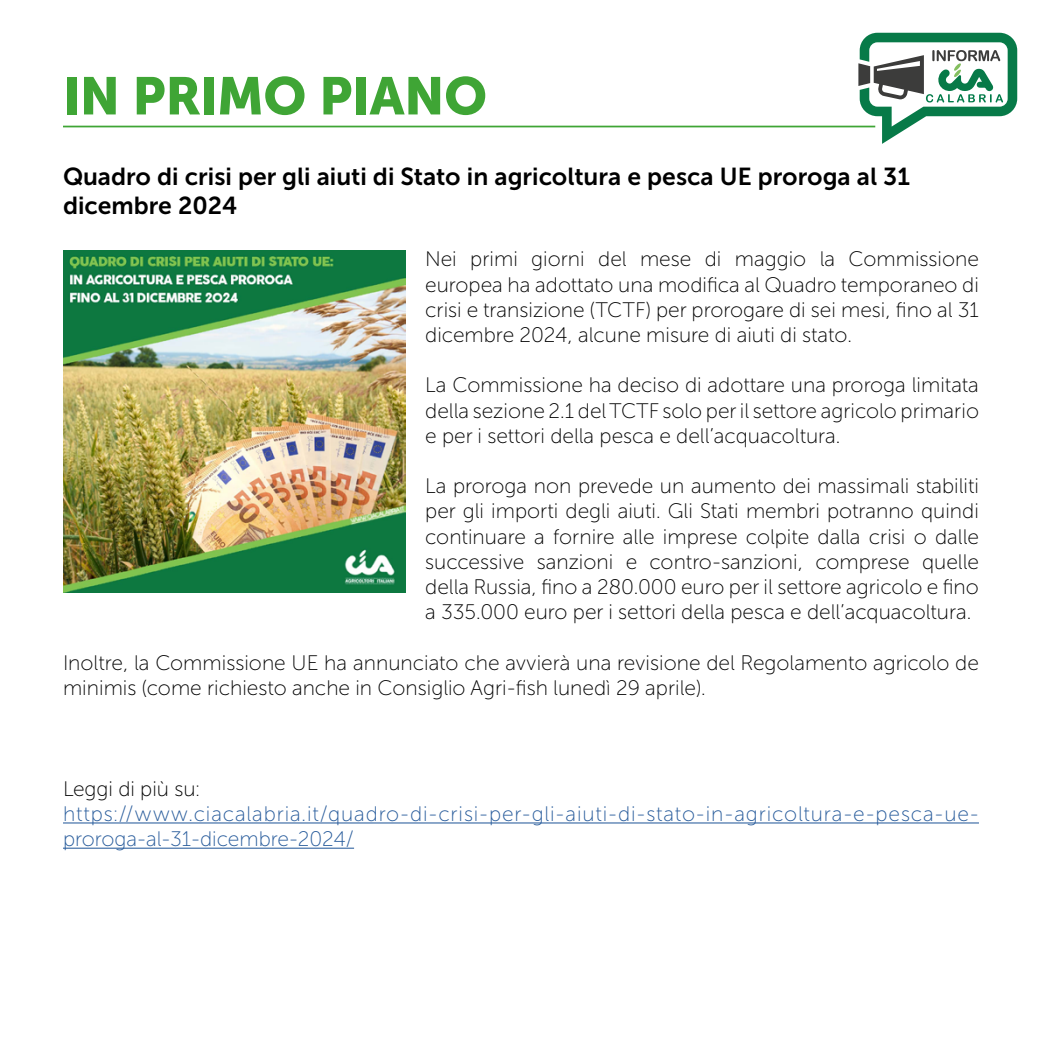
<style>
.page{position:relative;width:1042px;height:1042px;background:#fff}
.page>*{position:absolute;margin:0;border:0;box-sizing:border-box;transform-origin:0 0}
.t1{font:52.5px "Museo Sans Cyrl 900";color:#3fa535}
.t2{font:24.5px/29.4px "Museo Sans Cyrl 700";color:#000}
.t3{font:21px/25.2px "Museo Sans Cyrl 100";color:#000;text-align:justify}
.t4{font:21px/25.2px "Museo Sans Cyrl 100";letter-spacing:.04em;color:#275b9b}
</style>
<div class="page">
<svg style="left:858px;top:33px;width:159px;height:111px"></svg>
<hr style="left:63px;top:126px;width:812px;height:1px;background:#3fa535">
<hr style="left:63px;top:822px;width:916px;height:1px;background:#275b9b">
<hr style="left:63px;top:847px;width:291px;height:1px;background:#275b9b">
<img style="left:63px;top:251px;width:342px;height:342px">
<h1 class="t1" style="left:63px;top:66px;width:426px">IN PRIMO PIANO</h1>
<p class="t2" style="left:63px;top:161px;width:848px">Quadro di crisi per gli aiuti di Stato in agricoltura e pesca UE proroga al 31 dicembre 2024</p>
<p class="t3" style="left:425px;top:247px;width:555px">Nei primi giorni del mese di maggio la Commissione europea ha adottato una modifica al Quadro temporaneo di crisi e transizione (TCTF) per prorogare di sei mesi, fino al 31 dicembre 2024, alcune misure di aiuti di stato.</p>
<p class="t3" style="left:425px;top:373px;width:555px">La Commissione ha deciso di adottare una proroga limitata della sezione 2.1 del TCTF solo per il settore agricolo primario e per i settori della pesca e dell’acquacoltura.</p>
<p class="t3" style="left:425px;top:474px;width:555px">La proroga non prevede un aumento dei massimali stabiliti per gli importi degli aiuti. Gli Stati membri potranno quindi continuare a fornire alle imprese colpite dalla crisi o dalle successive sanzioni e contro-sanzioni, comprese quelle della Russia, fino a 280.000 euro per il settore agricolo e fino a 335.000 euro per i settori della pesca e dell’acquacoltura.</p>
<p class="t3" style="left:63px;top:650px;width:917px">Inoltre, la Commissione UE ha annunciato che avvierà una revisione del Regolamento agricolo de minimis (come richiesto anche in Consiglio Agri-fish lunedì 29 aprile).</p>
<p class="t3" style="left:63px;top:776px;width:139px">Leggi di più su:</p>
<p class="t4" style="left:63px;top:801px;width:917px">https://www.ciacalabria.it/quadro-di-crisi-per-gli-aiuti-di-stato-in-agricoltura-e-pesca-ue&shy;proroga-al-31-dicembre-2024/</p>
</div>
